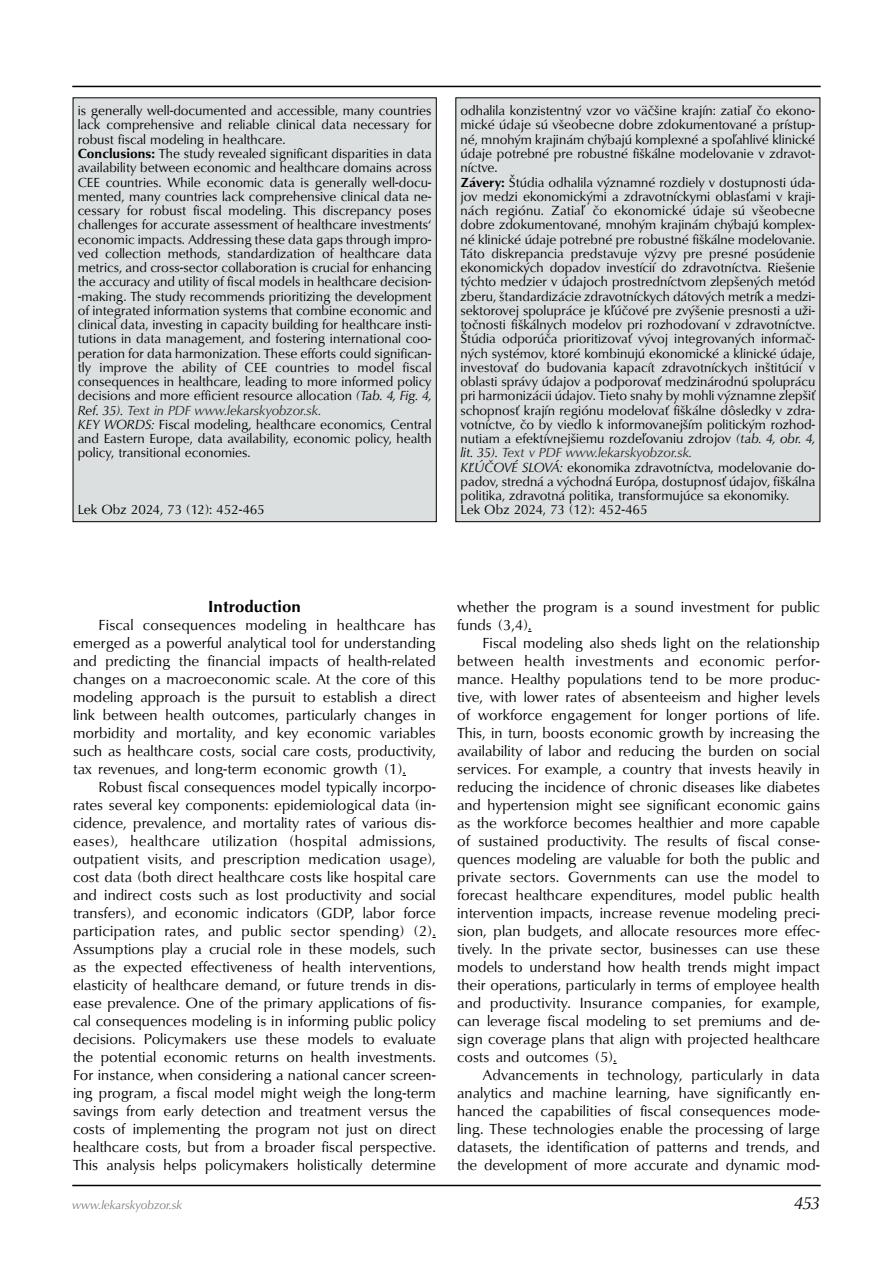
<style>
.page{position:relative;width:893px;height:1263px;background:#fff}
.page>*{position:absolute;margin:0;border:0;box-sizing:border-box;transform-origin:0 0}
.t1{font:italic 18px "URW Classico TEE";color:#000}
.t2{font:700 16.5px "URW Classico TEE";color:#000}
.t3{font:15px/18px "URW Classico TEE";color:#000;text-align:justify}
.t4{font:13.5px/14.2px "URW Classico TEE";color:#000}
.t5{font:italic 12px "URW Classico TEE";color:#777e7e}
.s1{font-weight:700}
.s2{font-style:italic}
.s3{font-style:italic;color:#252525}
</style>
<div class="page">
<hr style="left:72px;top:86px;width:749px;height:1px;background:#000">
<hr style="left:72px;top:1185px;width:749px;height:1px;background:#000">
<div style="left:73px;top:98px;width:363px;height:424px;background:#dcdfe0"></div>
<div style="left:73px;top:97px;width:364px;height:425px;border:1px solid #000"></div>
<div style="left:456px;top:98px;width:364px;height:424px;background:#dcdfe0"></div>
<p class="t4" style="left:78px;top:104px;width:355px">is generally well-documented and accessible, many countries lack comprehensive and reliable clinical data necessary for robust fiscal modeling in healthcare.<br><span class="s1">Conclusions:</span> The study revealed significant disparities in data availability between economic and healthcare domains across CEE countries. While economic data is generally well-docu&shy;mented, many countries lack comprehensive clinical data ne&shy;cessary for robust fiscal modeling. This discrepancy poses challenges for accurate assessment of healthcare investments‘ economic impacts. Addressing these data gaps through impro&shy;ved collection methods, standardization of healthcare data metrics, and cross-sector collaboration is crucial for enhancing the accuracy and utility of fiscal models in healthcare decision--making. The study recommends prioritizing the development of integrated information systems that combine economic and clinical data, investing in capacity building for healthcare insti&shy;tutions in data management, and fostering international coo&shy;peration for data harmonization. These efforts could significan&shy;tly improve the ability of CEE countries to model fiscal consequences in healthcare, leading to more informed policy decisions and more efficient resource allocation <span class="s2">(Tab. 4, Fig. 4, Ref. 35).</span> <span class="s3">Text in PDF www.lekarskyobzor.sk.<br></span><span class="s2">KEY WORDS:</span> Fiscal modeling, healthcare economics, Central and Eastern Europe, data availability, economic policy, health policy, transitional economies.</p>
<p class="t4" style="left:78px;top:503px;width:189px">Lek Obz 2024, 73 (12): 452-465</p>
<p class="t4" style="left:460px;top:104px;width:356px">odhalila konzistentný vzor vo väčšine krajín: zatiaľ čo ekono&shy;mické údaje sú všeobecne dobre zdokumentované a prístup&shy;né, mnohým krajinám chýbajú komplexné a spoľahlivé klinické údaje potrebné pre robustné fiškálne modelovanie v zdravot&shy;níctve.<br><span class="s1">Závery:</span> Štúdia odhalila významné rozdiely v dostupnosti úda&shy;jov medzi ekonomickými a zdravotníckymi oblasťami v kraji&shy;nách regiónu. Zatiaľ čo ekonomické údaje sú všeobecne dobre zdokumentované, mnohým krajinám chýbajú komplex&shy;né klinické údaje potrebné pre robustné fiškálne modelovanie.<br>Táto diskrepancia predstavuje výzvy pre presné posúdenie ekonomických dopadov investícií do zdravotníctva. Riešenie týchto medzier v údajoch prostredníctvom zlepšených metód zberu, štandardizácie zdravotníckych dátových metrík a medzi&shy;sektorovej spolupráce je kľúčové pre zvýšenie presnosti a uži&shy;točnosti fiškálnych modelov pri rozhodovaní v zdravotníctve.<br>Štúdia odporúča prioritizovať vývoj integrovaných informač&shy;ných systémov, ktoré kombinujú ekonomické a klinické údaje, investovať do budovania kapacít zdravotníckych inštitúcií v oblasti správy údajov a podporovať medzinárodnú spoluprácu pri harmonizácii údajov. Tieto snahy by mohli významne zlepšiť schopnosť krajín regiónu modelovať fiškálne dôsledky v zdra&shy;votníctve, čo by viedlo k informovanejším politickým rozhod&shy;nutiam a efektívnejšiemu rozdeľovaniu zdrojov <span class="s2">(tab. 4, obr. 4, lit. 35).</span> <span class="s3">Text v PDF www.lekarskyobzor.sk.<br></span><span class="s2">KĽÚČOVÉ SLOVÁ:</span> ekonomika zdravotníctva, modelovanie do&shy;padov, stredná a východná Európa, dostupnosť údajov, fiškálna politika, zdravotná politika, transformujúce sa ekonomiky.<br>Lek Obz 2024, 73 (12): 452-465</p>
<p class="t2" style="left:208px;top:596px;width:94px">Introduction</p>
<p class="t3" style="left:73px;top:616px;width:364px;text-indent:26px">Fiscal consequences modeling in healthcare has emerged as a powerful analytical tool for understanding and predicting the financial impacts of health-related changes on a macroeconomic scale. At the core of this modeling approach is the pursuit to establish a direct link between health outcomes, particularly changes in morbidity and mortality, and key economic variables such as healthcare costs, social care costs, productivity, tax revenues, and long-term economic growth (1).</p>
<p class="t3" style="left:73px;top:778px;width:364px;text-indent:26px">Robust fiscal consequences model typically incorpo&shy;rates several key components: epidemiological data (in&shy;cidence, prevalence, and mortality rates of various dis&shy;eases), healthcare utilization (hospital admissions, outpatient visits, and prescription medication usage), cost data (both direct healthcare costs like hospital care and indirect costs such as lost productivity and social transfers), and economic indicators (GDP, labor force participation rates, and public sector spending) (2).<br>Assumptions play a crucial role in these models, such as the expected effectiveness of health interventions, elasticity of healthcare demand, or future trends in dis&shy;ease prevalence. One of the primary applications of fis&shy;cal consequences modeling is in informing public policy decisions. Policymakers use these models to evaluate the potential economic returns on health investments.<br>For instance, when considering a national cancer screen&shy;ing program, a fiscal model might weigh the long-term savings from early detection and treatment versus the costs of implementing the program not just on direct healthcare costs, but from a broader fiscal perspective.<br>This analysis helps policymakers holistically determine</p>
<p class="t3" style="left:457px;top:598px;width:364px">whether the program is a sound investment for public funds (3,4).</p>
<p class="t3" style="left:457px;top:634px;width:364px;text-indent:26px">Fiscal modeling also sheds light on the relationship between health investments and economic perfor&shy;mance. Healthy populations tend to be more produc&shy;tive, with lower rates of absenteeism and higher levels of workforce engagement for longer portions of life.<br>This, in turn, boosts economic growth by increasing the availability of labor and reducing the burden on social services. For example, a country that invests heavily in reducing the incidence of chronic diseases like diabetes and hypertension might see significant economic gains as the workforce becomes healthier and more capable of sustained productivity. The results of fiscal conse&shy;quences modeling are valuable for both the public and private sectors. Governments can use the model to forecast healthcare expenditures, model public health intervention impacts, increase revenue modeling preci&shy;sion, plan budgets, and allocate resources more effec&shy;tively. In the private sector, businesses can use these models to understand how health trends might impact their operations, particularly in terms of employee health and productivity. Insurance companies, for example, can leverage fiscal modeling to set premiums and de&shy;sign coverage plans that align with projected healthcare costs and outcomes (5).</p>
<p class="t3" style="left:457px;top:1066px;width:364px;text-indent:26px">Advancements in technology, particularly in data analytics and machine learning, have significantly en&shy;hanced the capabilities of fiscal consequences mode&shy;ling. These technologies enable the processing of large datasets, the identification of patterns and trends, and the development of more accurate and dynamic mod-</p>
<p class="t5" style="left:72px;top:1197px;width:112px">www.lekarskyobzor.sk</p>
<p class="t1" style="left:794px;top:1191px;width:27px">453</p>
</div>
